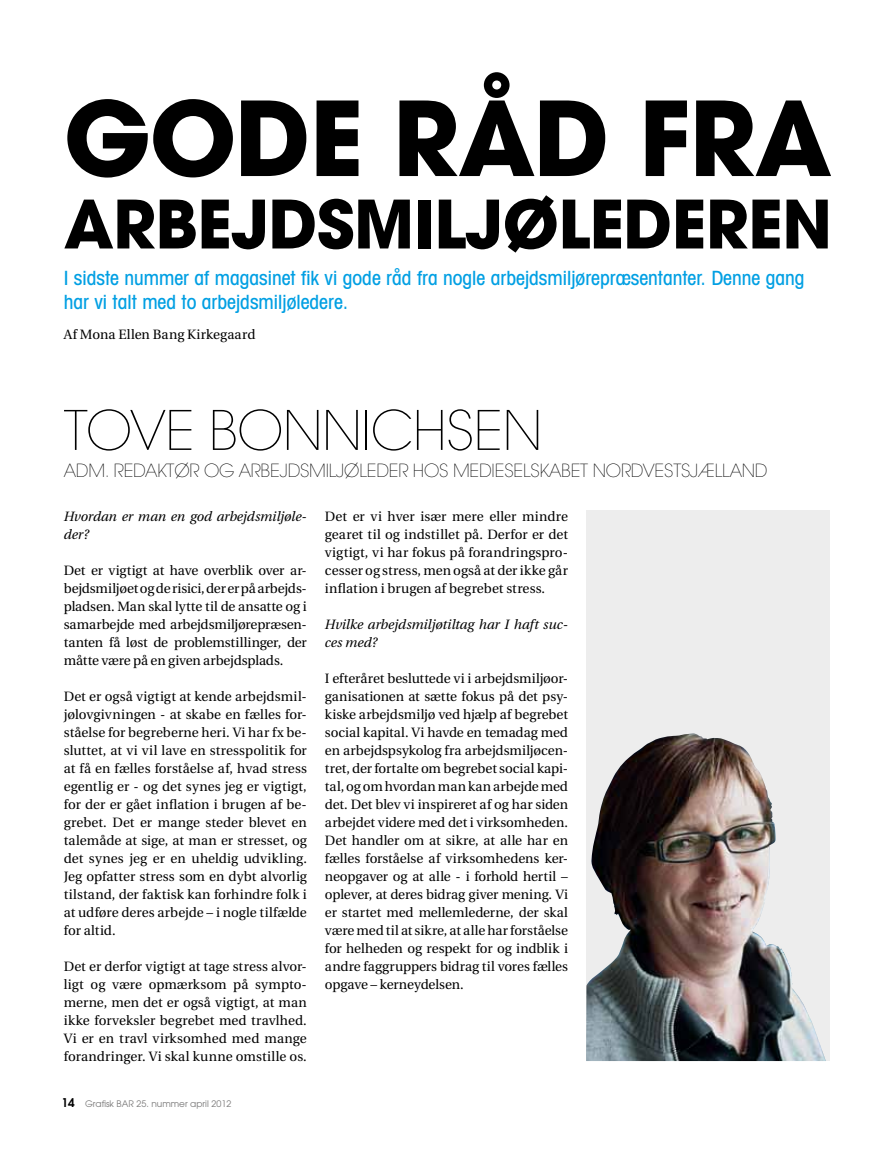
<style>
.page{position:relative;width:893px;height:1149px;background:#fff}
.page>*{position:absolute;margin:0;border:0;box-sizing:border-box;transform-origin:0 0}
.t1{font:700 102px "Avant Garde";letter-spacing:-.01em;color:#000}
.t2{font:700 66px "Avant Garde";letter-spacing:-.01em;color:#000}
.t3{font:200 54px "Avant Garde";letter-spacing:-.01em;color:#000}
.t4{font:500 condensed 19.5px/24px "Avant Garde IT Cby BT";color:#009fe3}
.t5{font:200 18px "Avant Garde";letter-spacing:-.01em;color:#000}
.t6{font:13.5px/18px "Utopia";color:#000;text-align:justify}
.t7{font:italic 13.5px/18px "Utopia";letter-spacing:-.005em;color:#000}
.t8{font:9px "Avant Garde";color:#7c7b7b}
.s1{font-weight:600;font-size:12px;color:#000}
</style>
<div class="page">
<div style="left:586px;top:510px;width:243px;height:550px;background:#ededed"></div>
<img style="left:586px;top:733px;width:240px;height:327px">
<h1 class="t1" style="left:64px;top:72px;width:770px">GODE RÅD FRA</h1>
<h2 class="t2" style="left:64px;top:181px;width:770px">ARBEJDSMILJØLEDEREN</h2>
<h3 class="t4" style="left:64px;top:265px;width:742px">I sidste nummer af magasinet fik vi gode råd fra nogle arbejdsmiljørepræsentanter. Denne gang har vi talt med to arbejdsmiljøledere.</h3>
<p class="t6" style="left:64px;top:325px;width:193px">Af Mona Ellen Bang Kirkegaard</p>
<h3 class="t3" style="left:64px;top:398px;width:480px">TOVE BONNICHSEN</h3>
<h3 class="t5" style="left:64px;top:459px;width:705px">ADM. REDAKTØR OG ARBEJDSMILJØLEDER HOS MEDIESELSKABET NORDVESTSJÆLLAND</h3>
<p class="t7" style="left:64px;top:507px;width:245px">Hvordan er man en god arbejdsmiljøle&shy;der?</p>
<p class="t6" style="left:64px;top:561px;width:245px">Det er vigtigt at have overblik over ar&shy;bejdsmiljøet og de risici, der er på arbejds&shy;pladsen. Man skal lytte til de ansatte og i samarbejde med arbejdsmiljørepræsen&shy;tanten få løst de problemstillinger, der måtte være på en given arbejdsplads.</p>
<p class="t6" style="left:64px;top:687px;width:245px">Det er også vigtigt at kende arbejdsmil&shy;jølovgivningen - at skabe en fælles for&shy;ståelse for begreberne heri. Vi har fx be&shy;sluttet, at vi vil lave en stresspolitik for at få en fælles forståelse af, hvad stress egentlig er - og det synes jeg er vigtigt, for der er gået inflation i brugen af be&shy;grebet. Det er mange steder blevet en talemåde at sige, at man er stresset, og det synes jeg er en uheldig udvikling.<br>Jeg opfatter stress som en dybt alvorlig tilstand, der faktisk kan forhindre folk i at udføre deres arbejde – i nogle tilfælde for altid.</p>
<p class="t6" style="left:64px;top:957px;width:245px">Det er derfor vigtigt at tage stress alvor&shy;ligt og være opmærksom på sympto&shy;merne, men det er også vigtigt, at man ikke forveksler begrebet med travlhed.<br>Vi er en travl virksomhed med mange forandringer. Vi skal kunne omstille os.</p>
<p class="t8" style="left:61px;top:1097px;width:171px"><span class="s1">14</span> Grafisk BAR 25. nummer april 2012</p>
<p class="t6" style="left:325px;top:507px;width:245px">Det er vi hver især mere eller mindre gearet til og indstillet på. Derfor er det vigtigt, vi har fokus på forandringspro&shy;cesser og stress, men også at der ikke går inflation i brugen af begrebet stress.</p>
<p class="t7" style="left:325px;top:615px;width:245px">Hvilke arbejdsmiljøtiltag har I haft suc&shy;ces med?</p>
<p class="t6" style="left:325px;top:669px;width:245px">I efteråret besluttede vi i arbejdsmiljøor&shy;ganisationen at sætte fokus på det psy&shy;kiske arbejdsmiljø ved hjælp af begrebet social kapital. Vi havde en temadag med en arbejdspsykolog fra arbejdsmiljøcen&shy;tret, der fortalte om begrebet social kapi&shy;tal, og om hvordan man kan arbejde med det. Det blev vi inspireret af og har siden arbejdet videre med det i virksomheden.<br>Det handler om at sikre, at alle har en fælles forståelse af virksomhedens ker&shy;neopgaver og at alle - i forhold hertil – oplever, at deres bidrag giver mening. Vi er startet med mellemlederne, der skal være med til at sikre, at alle har forståelse for helheden og respekt for og indblik i andre faggruppers bidrag til vores fælles opgave – kerneydelsen.</p>
</div>
